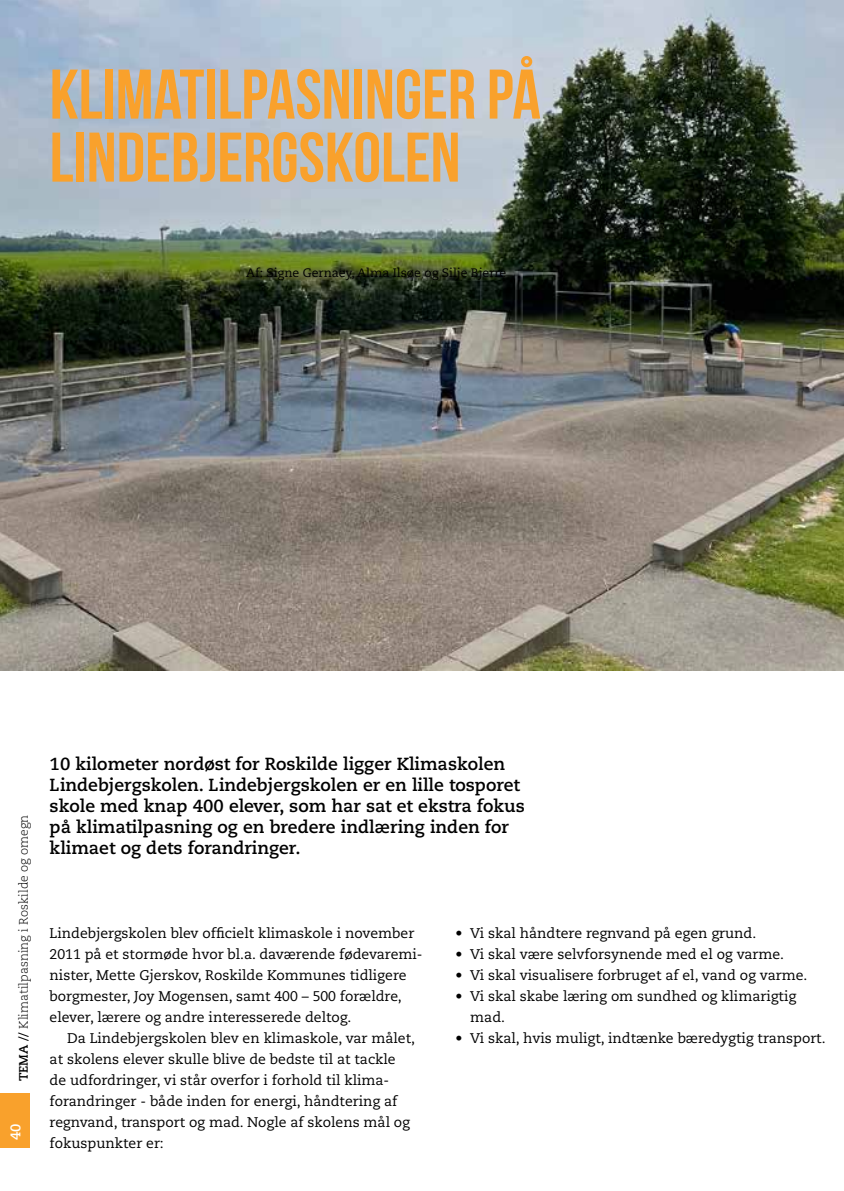
<style>
.page{position:relative;width:844px;height:1191px;background:#fff}
.page>*{position:absolute;margin:0;border:0;box-sizing:border-box;transform-origin:0 0}
.t1{font:70px/63px "Bebas Neue";color:#f9a12c}
.t2{font:700 17.5px/21px "Caecilia LT Std";color:#000}
.t3{font:14px/21px "Caecilia LT Std";color:#000}
.t4{font:700 14px "Caecilia LT Std";color:#fff}
.t5{font:12.25px "Caecilia LT Std";color:#000}
.t6{font:300 12.25px "Caecilia LT Std";color:#000}
.s1{font-weight:700}
</style>
<div class="page">
<div style="left:0;top:1093px;width:29px;height:55px;background:#f9a12c"></div>
<img style="left:0;top:0;width:843px;height:670px">
<h1 class="t1" style="left:50px;top:62px;width:492px">KLIMATILPASNINGER PÅ<br>LINDEBJERGSKOLEN</h1>
<p class="t5" style="left:246px;top:265px;width:262px">Af: Signe Gernaey, Alma Ilsøe og Silje Bjerre</p>
<p class="t6" style="left:17px;top:1081px;width:268px;rotate:-90deg"><span class="s1">TEMA //</span> Klimatilpasning i Roskilde og omegn</p>
<p class="t4" style="left:7px;top:1140px;width:18px;rotate:-90deg">40</p>
<p class="t2" style="left:50px;top:753px;width:476px">10 kilometer nordøst for Roskilde ligger Klimaskolen Lindebjergskolen. Lindebjergskolen er en lille tosporet skole med knap 400 elever, som har sat et ekstra fokus på klimatilpasning og en bredere indlæring inden for klimaet og dets forandringer.</p>
<p class="t3" style="left:50px;top:922px;width:374px">Lindebjergskolen blev officielt klimaskole i november 2011 på et stormøde hvor bl.a. daværende fødevaremi&shy;nister, Mette Gjerskov, Roskilde Kommunes tidligere borgmester, Joy Mogensen, samt 400 – 500 forældre, elever, lærere og andre interesserede deltog.</p>
<p class="t3" style="left:50px;top:1027px;width:367px;text-indent:17px">Da Lindebjergskolen blev en klimaskole, var målet, at skolens elever skulle blive de bedste til at tackle de udfordringer, vi står overfor i forhold til klima&shy;forandringer - både inden for energi, håndtering af regnvand, transport og mad. Nogle af skolens mål og fokuspunkter er:</p>
<p class="t3" style="left:455px;top:922px;width:302px">• Vi skal håndtere regnvand på egen grund.</p>
<p class="t3" style="left:455px;top:943px;width:330px">• Vi skal være selvforsynende med el og varme.</p>
<p class="t3" style="left:455px;top:964px;width:353px">• Vi skal visualisere forbruget af el, vand og varme.</p>
<p class="t3" style="left:470px;top:985px;width:327px;text-indent:-15px">• Vi skal skabe læring om sundhed og klimarigtig mad.</p>
<p class="t3" style="left:455px;top:1027px;width:371px">• Vi skal, hvis muligt, indtænke bæredygtig transport.</p>
</div>
